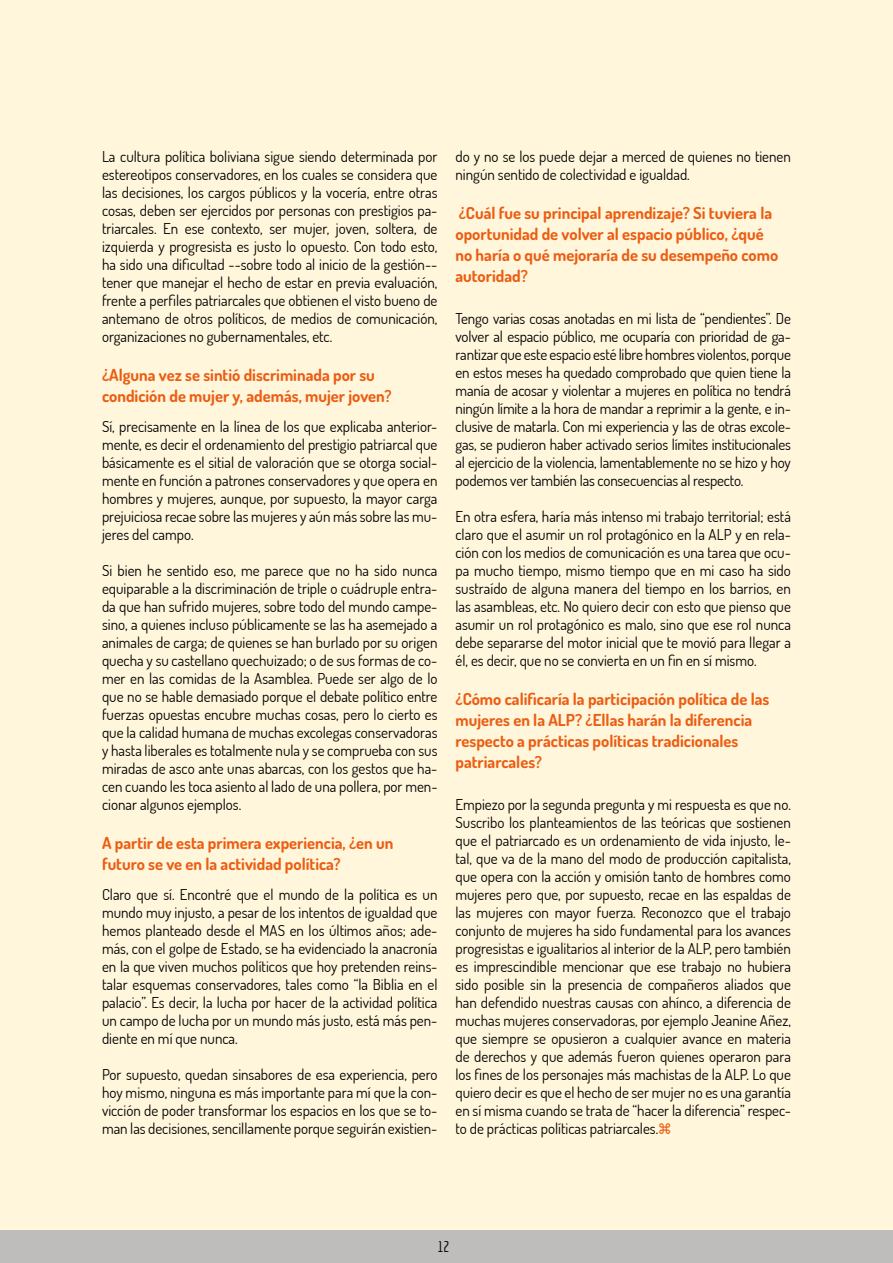
<style>
.page{position:relative;width:893px;height:1263px;background:#fff6db}
.page>*{position:absolute;margin:0;border:0;box-sizing:border-box;transform-origin:0 0}
.t1{font:700 16.5px/21px "Dosis";color:#eb5d13}
.t2{font:15px/18px "Dosis";color:#000;text-align:justify}
.t3{font:15px "Economica";color:#000}
</style>
<div class="page">
<div style="left:0;top:1230px;width:893px;height:33px;background:#bebdbc"></div>
<p class="t2" style="left:102px;top:147px;width:337px">La cultura política boliviana sigue siendo determinada por estereotipos conservadores, en los cuales se considera que las decisiones, los cargos públicos y la vocería, entre otras cosas, deben ser ejercidos por personas con prestigios pa&shy;triarcales. En ese contexto, ser mujer, joven, soltera, de izquierda y progresista es justo lo opuesto. Con todo esto, ha sido una dificultad --sobre todo al inicio de la gestión-- tener que manejar el hecho de estar en previa evaluación, frente a perfiles patriarcales que obtienen el visto bueno de antemano de otros políticos, de medios de comunicación, organizaciones no gubernamentales, etc.</p>
<p class="t1" style="left:102px;top:364px;width:291px">¿Alguna vez se sintió discriminada por su condición de mujer y, además, mujer joven?</p>
<p class="t2" style="left:102px;top:417px;width:337px">Sí, precisamente en la línea de los que explicaba anterior&shy;mente, es decir el ordenamiento del prestigio patriarcal que básicamente es el sitial de valoración que se otorga social&shy;mente en función a patrones conservadores y que opera en hombres y mujeres, aunque, por supuesto, la mayor carga prejuiciosa recae sobre las mujeres y aún más sobre las mu&shy;jeres del campo.</p>
<p class="t2" style="left:102px;top:561px;width:337px">Si bien he sentido eso, me parece que no ha sido nunca equiparable a la discriminación de triple o cuádruple entra&shy;da que han sufrido mujeres, sobre todo del mundo campe&shy;sino, a quienes incluso públicamente se las ha asemejado a animales de carga; de quienes se han burlado por su origen quecha y su castellano quechuizado; o de sus formas de co&shy;mer en las comidas de la Asamblea. Puede ser algo de lo que no se hable demasiado porque el debate político entre fuerzas opuestas encubre muchas cosas, pero lo cierto es que la calidad humana de muchas excolegas conservadoras y hasta liberales es totalmente nula y se comprueba con sus miradas de asco ante unas abarcas, con los gestos que ha&shy;cen cuando les toca asiento al lado de una pollera, por men&shy;cionar algunos ejemplos.</p>
<p class="t1" style="left:102px;top:832px;width:293px">A partir de esta primera experiencia, ¿en un futuro se ve en la actividad política?</p>
<p class="t2" style="left:102px;top:885px;width:337px">Claro que sí. Encontré que el mundo de la política es un mundo muy injusto, a pesar de los intentos de igualdad que hemos planteado desde el MAS en los últimos años; ade&shy;más, con el golpe de Estado, se ha evidenciado la anacronía en la que viven muchos políticos que hoy pretenden reins&shy;talar esquemas conservadores, tales como “la Biblia en el palacio”. Es decir, la lucha por hacer de la actividad política un campo de lucha por un mundo más justo, está más pen&shy;diente en mí que nunca.</p>
<p class="t2" style="left:102px;top:1065px;width:337px">Por supuesto, quedan sinsabores de esa experiencia, pero hoy mismo, ninguna es más importante para mí que la con&shy;vicción de poder transformar los espacios en los que se to&shy;man las decisiones, sencillamente porque seguirán existien-</p>
<p class="t2" style="left:455px;top:147px;width:337px">do y no se los puede dejar a merced de quienes no tienen ningún sentido de colectividad e igualdad.</p>
<p class="t1" style="left:455px;top:202px;width:324px">¿Cuál fue su principal aprendizaje? Si tuviera la oportunidad de volver al espacio público, ¿qué no haría o qué mejoraría de su desempeño como autoridad?</p>
<p class="t2" style="left:455px;top:309px;width:337px">Tengo varias cosas anotadas en mi lista de “pendientes”. De volver al espacio público, me ocuparía con prioridad de ga&shy;rantizar que este espacio esté libre hombres violentos, porque en estos meses ha quedado comprobado que quien tiene la manía de acosar y violentar a mujeres en política no tendrá ningún límite a la hora de mandar a reprimir a la gente, e in&shy;clusive de matarla. Con mi experiencia y las de otras excole&shy;gas, se pudieron haber activado serios límites institucionales al ejercicio de la violencia, lamentablemente no se hizo y hoy podemos ver también las consecuencias al respecto.</p>
<p class="t2" style="left:455px;top:507px;width:337px">En otra esfera, haría más intenso mi trabajo territorial; está claro que el asumir un rol protagónico en la ALP y en rela&shy;ción con los medios de comunicación es una tarea que ocu&shy;pa mucho tiempo, mismo tiempo que en mi caso ha sido sustraído de alguna manera del tiempo en los barrios, en las asambleas, etc. No quiero decir con esto que pienso que asumir un rol protagónico es malo, sino que ese rol nunca debe separarse del motor inicial que te movió para llegar a él, es decir, que no se convierta en un fin en sí mismo.</p>
<p class="t1" style="left:455px;top:688px;width:315px">¿Cómo calificaría la participación política de las mujeres en la ALP? ¿Ellas harán la diferencia respecto a prácticas políticas tradicionales patriarcales?</p>
<p class="t2" style="left:455px;top:795px;width:337px">Empiezo por la segunda pregunta y mi respuesta es que no.<br>Suscribo los planteamientos de las teóricas que sostienen que el patriarcado es un ordenamiento de vida injusto, le&shy;tal, que va de la mano del modo de producción capitalista, que opera con la acción y omisión tanto de hombres como mujeres pero que, por supuesto, recae en las espaldas de las mujeres con mayor fuerza. Reconozco que el trabajo conjunto de mujeres ha sido fundamental para los avances progresistas e igualitarios al interior de la ALP, pero también es imprescindible mencionar que ese trabajo no hubiera sido posible sin la presencia de compañeros aliados que han defendido nuestras causas con ahínco, a diferencia de muchas mujeres conservadoras, por ejemplo Jeanine Añez, que siempre se opusieron a cualquier avance en materia de derechos y que además fueron quienes operaron para los fines de los personajes más machistas de la ALP. Lo que quiero decir es que el hecho de ser mujer no es una garantía en sí misma cuando se trata de “hacer la diferencia” respec&shy;to de prácticas políticas patriarcales.</p>
<p class="t3" style="left:437px;top:1238px;width:14px">12</p>
</div>
